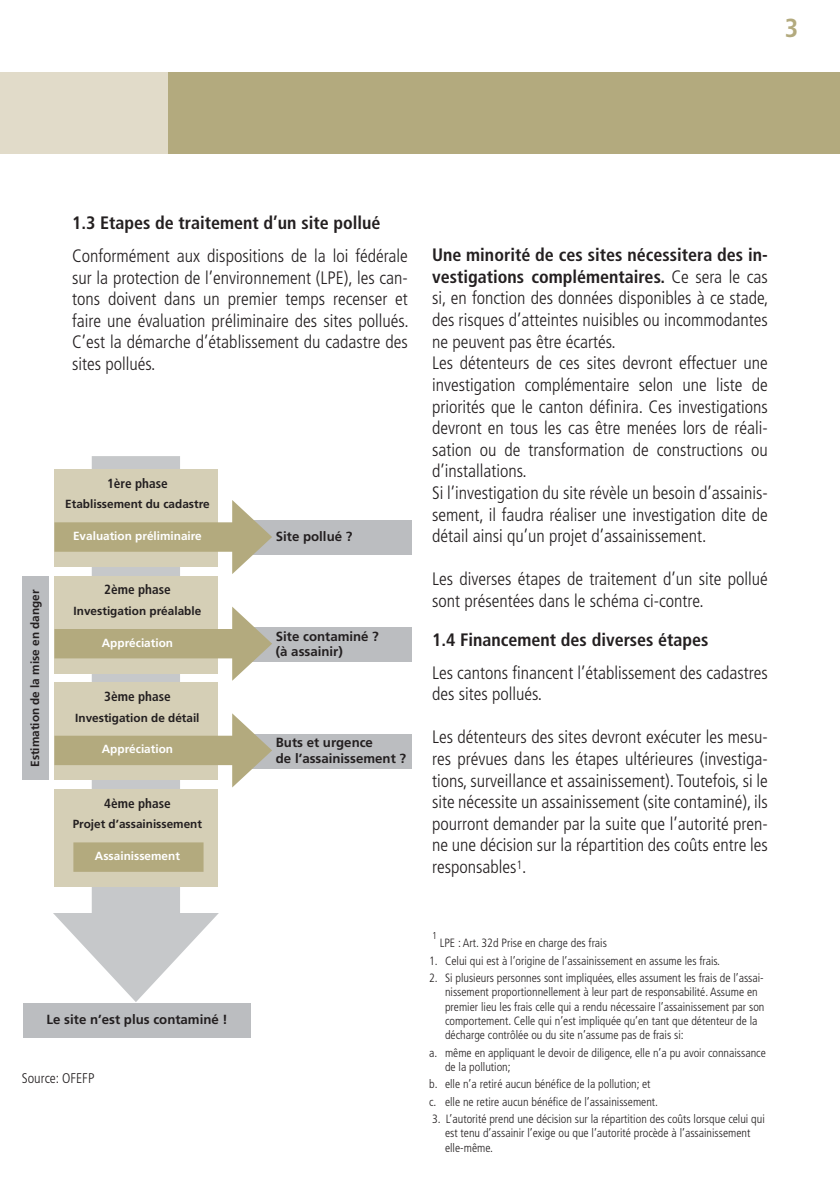
<style>
.page{position:relative;width:840px;height:1191px;background:#fff}
.page>*{position:absolute;margin:0;border:0;box-sizing:border-box;transform-origin:0 0}
.t1{font:700 condensed 26px "Frutiger";color:#b3aa7e}
.t2{font:300 condensed 18px/21.6px "Frutiger";color:#231f20}
.t3{font:700 condensed 18px "Frutiger";color:#231f20}
.t4{font:300 condensed 14px "Frutiger";color:#231f20}
.t5{font:700 13.2px/15.8px "Frutiger";color:#231f20}
.t6{font:700 condensed 13.2px "Frutiger";color:#231f20}
.t7{font:300 condensed 12px/14.4px "Frutiger";color:#231f20}
.t8{font:700 11.8px "Frutiger";color:#231f20}
.t9{font:700 11.8px "Frutiger";color:#fff}
.t10{font:300 condensed 10px "Frutiger";color:#231f20}
.s1{font-weight:700}
</style>
<div class="page">
<div style="left:167px;top:72px;width:672px;height:82px;background:#b3aa7e"></div>
<div style="left:0;top:72px;width:167px;height:82px;background:#e1dbc9"></div>
<div style="left:236px;top:520px;width:175px;height:35px;background:#bbbdc0"></div>
<div style="left:236px;top:627px;width:175px;height:35px;background:#bbbdc0"></div>
<div style="left:236px;top:733px;width:175px;height:35px;background:#bbbdc0"></div>
<div style="left:92px;top:456px;width:88px;height:477px;background:#c6c8ca"></div>
<svg style="left:53px;top:913px;width:166px;height:89px"></svg>
<div style="left:54px;top:469px;width:164px;height:97px;background:#d5cfb6"></div>
<div style="left:54px;top:522px;width:192px;height:30px;background:#b3aa7e"></div>
<svg style="left:232px;top:500px;width:40px;height:74px"></svg>
<div style="left:54px;top:576px;width:164px;height:97px;background:#d5cfb6"></div>
<div style="left:54px;top:629px;width:192px;height:29px;background:#b3aa7e"></div>
<svg style="left:232px;top:606px;width:40px;height:75px"></svg>
<div style="left:54px;top:683px;width:164px;height:97px;background:#d5cfb6"></div>
<div style="left:54px;top:735px;width:192px;height:30px;background:#b3aa7e"></div>
<svg style="left:232px;top:713px;width:40px;height:74px"></svg>
<div style="left:54px;top:789px;width:164px;height:97px;background:#d5cfb6"></div>
<div style="left:73px;top:842px;width:130px;height:30px;background:#b3aa7e"></div>
<div style="left:23px;top:1003px;width:227px;height:34px;background:#bbbdc0"></div>
<div style="left:23px;top:576px;width:26px;height:203px;background:#bbbdc0"></div>
<h1 class="t1" style="left:784px;top:17px;width:15px">3</h1>
<p class="t3" style="left:72px;top:215px;width:310px">1.3 Etapes de traitement d’un site pollué</p>
<p class="t2" style="left:72px;top:246px;width:338px;text-align:justify">Conformément aux dispositions de la loi fédérale sur la protection de l’environnement (LPE), les can&shy;tons doivent dans un premier temps recenser et faire une évaluation préliminaire des sites pollués.<br>C’est la démarche d’établissement du cadastre des sites pollués.</p>
<p class="t8" style="left:30px;top:767px;width:179px;rotate:-90deg">Estimation de la mise en danger</p>
<p class="t6" style="left:107px;top:477px;width:62px">1ère phase</p>
<p class="t8" style="left:65px;top:499px;width:146px">Etablissement du cadastre</p>
<p class="t9" style="left:73px;top:531px;width:130px">Evaluation préliminaire</p>
<p class="t5" style="left:276px;top:530px;width:78px">Site pollué ?</p>
<p class="t6" style="left:104px;top:584px;width:68px">2ème phase</p>
<p class="t8" style="left:74px;top:606px;width:129px">Investigation préalable</p>
<p class="t9" style="left:102px;top:638px;width:73px">Appréciation</p>
<p class="t5" style="left:276px;top:629px;width:104px">Site contaminé ? (à assainir)</p>
<p class="t6" style="left:104px;top:691px;width:68px">3ème phase</p>
<p class="t8" style="left:75px;top:713px;width:126px">Investigation de détail</p>
<p class="t9" style="left:102px;top:744px;width:73px">Appréciation</p>
<p class="t5" style="left:276px;top:735px;width:132px">Buts et urgence<br>de l’assainissement ?</p>
<p class="t6" style="left:104px;top:797px;width:68px">4ème phase</p>
<p class="t8" style="left:73px;top:819px;width:131px">Projet d’assainissement</p>
<p class="t9" style="left:95px;top:851px;width:86px">Assainissement</p>
<p class="t2" style="left:432px;top:246px;width:338px"><span class="s1">Une minorité de ces sites nécessitera des in&shy;vestigations complémentaires.</span> Ce sera le cas si, en fonction des données disponibles à ce stade, des risques d’atteintes nuisibles ou incommodantes ne peuvent pas être écartés.<br>Les détenteurs de ces sites devront effectuer une investigation complémentaire selon une liste de priorités que le canton définira. Ces investigations devront en tous les cas être menées lors de réali&shy;sation ou de transformation de constructions ou d’installations.<br>Si l’investigation du site révèle un besoin d’assainis&shy;sement, il faudra réaliser une investigation dite de détail ainsi qu’un projet d’assainissement.</p>
<p class="t2" style="left:432px;top:570px;width:337px">Les diverses étapes de traitement d’un site pollué sont présentées dans le schéma ci-contre.</p>
<p class="t3" style="left:432px;top:632px;width:278px">1.4 Financement des diverses étapes</p>
<p class="t2" style="left:432px;top:663px;width:337px">Les cantons financent l’établissement des cadastres des sites pollués.</p>
<p class="t2" style="left:432px;top:728px;width:337px;text-align:justify">Les détenteurs des sites devront exécuter les mesu&shy;res prévues dans les étapes ultérieures (investiga&shy;tions, surveillance et assainissement). Toutefois, si le site nécessite un assainissement (site contaminé), ils pourront demander par la suite que l’autorité pren&shy;ne une décision sur la répartition des coûts entre les responsables<sup>1</sup>.</p>
<p class="t5" style="left:47px;top:1012px;width:182px">Le site n’est plus contaminé !</p>
<p class="t4" style="left:22px;top:1072px;width:74px">Source: OFEFP</p>
<p class="t10" style="left:432px;top:932px;width:6px">1</p>
<p class="t7" style="left:445px;top:935px;width:320px;line-height:17.2px;text-indent:-5px">LPE : Art. 32d Prise en charge des frais<br>Celui qui est à l’origine de l’assainissement en assume les frais.<br>Si plusieurs personnes sont impliquées, elles assument les frais de l’assai-</p>
<p class="t7" style="left:445px;top:985px;width:321px">nissement proportionnellement à leur part de responsabilité. Assume en premier lieu les frais celle qui a rendu nécessaire l’assainissement par son comportement. Celle qui n’est impliquée qu’en tant que détenteur de la décharge contrôlée ou du site n’assume pas de frais si:</p>
<p class="t7" style="left:445px;top:1046px;width:322px">même en appliquant le devoir de diligence, elle n’a pu avoir connaissance de la pollution;</p>
<p class="t7" style="left:445px;top:1076px;width:214px;line-height:17.2px">elle n’a retiré aucun bénéfice de la pollution; et elle ne retire aucun bénéfice de l’assainissement.</p>
<p class="t7" style="left:445px;top:1112px;width:321px;text-indent:-13px">3. L’autorité prend une décision sur la répartition des coûts lorsque celui qui est tenu d’assainir l’exige ou que l’autorité procède à l’assainissement elle-même.</p>
<p class="t7" style="left:429px;top:952px;width:10px;line-height:17.2px">1.<br>2.</p>
<p class="t7" style="left:429px;top:1046px;width:10px">a.</p>
<p class="t7" style="left:429px;top:1076px;width:10px;line-height:17.2px">b. c.</p>
</div>
